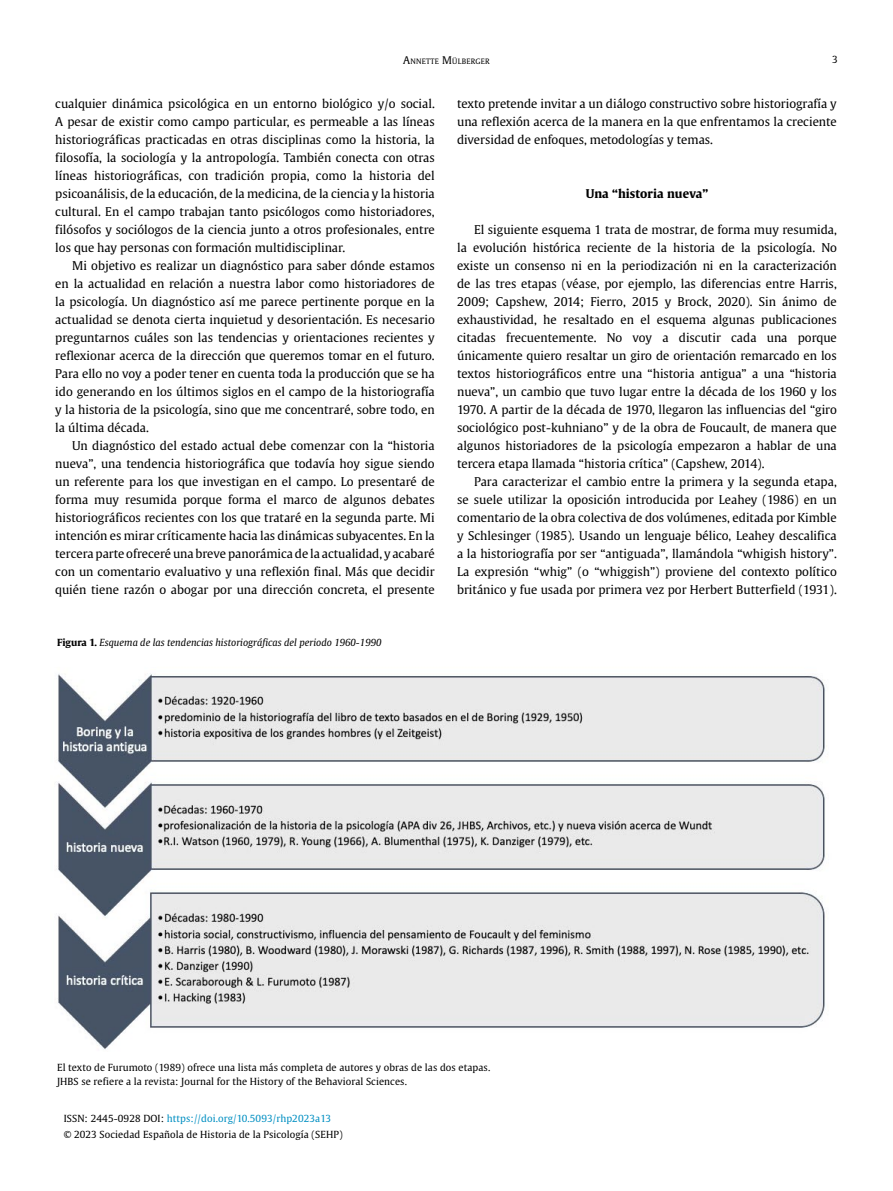
<style>
.page{position:relative;width:893px;height:1191px;background:#fff}
.page>*{position:absolute;margin:0;border:0;box-sizing:border-box;transform-origin:0 0}
.t1{font:12px/18px "Gulliver";color:#000;text-align:justify}
.t2{font:700 12px "Gulliver";letter-spacing:.01em;color:#000}
.t3{font:9.75px/15.6px "Gulliver";letter-spacing:.01em;color:#000}
.t4{font:italic 9.75px "Gulliver";color:#000}
.t5{font:7.35px "Gulliver";letter-spacing:.035em;color:#000}
.s1{font-size:10.5px}
.s2{font-weight:700;font-style:normal}
.s3{color:#008fc2}
</style>
<div class="page">
<img style="left:58px;top:673px;width:767px;height:377px">
<p class="t5" style="left:403px;top:56px;width:88px"><span class="s1">A</span>NNETTE <span class="s1">M</span>ÜLBERGER</p>
<p class="t3" style="left:832px;top:52px;width:7px">3</p>
<p class="t1" style="left:55px;top:95px;width:381px">cualquier dinámica psicológica en un entorno biológico y/o social.<br>A pesar de existir como campo particular, es permeable a las líneas historiográficas practicadas en otras disciplinas como la historia, la filosofía, la sociología y la antropología. También conecta con otras líneas historiográficas, con tradición propia, como la historia del psicoanálisis, de la educación, de la medicina, de la ciencia y la historia cultural. En el campo trabajan tanto psicólogos como historiadores, filósofos y sociólogos de la ciencia junto a otros profesionales, entre los que hay personas con formación multidisciplinar.</p>
<p class="t1" style="left:55px;top:257px;width:381px;text-indent:17px">Mi objetivo es realizar un diagnóstico para saber dónde estamos en la actualidad en relación a nuestra labor como historiadores de la psicología. Un diagnóstico así me parece pertinente porque en la actualidad se denota cierta inquietud y desorientación. Es necesario preguntarnos cuáles son las tendencias y orientaciones recientes y reflexionar acerca de la dirección que queremos tomar en el futuro.<br>Para ello no voy a poder tener en cuenta toda la producción que se ha ido generando en los últimos siglos en el campo de la historiografía y la historia de la psicología, sino que me concentraré, sobre todo, en la última década.</p>
<p class="t1" style="left:55px;top:437px;width:381px;text-indent:17px">Un diagnóstico del estado actual debe comenzar con la “historia nueva”, una tendencia historiográfica que todavía hoy sigue siendo un referente para los que investigan en el campo. Lo presentaré de forma muy resumida porque forma el marco de algunos debates historiográficos recientes con los que trataré en la segunda parte. Mi intención es mirar críticamente hacia las dinámicas subyacentes. En la tercera parte ofreceré una breve panorámica de la actualidad, y acabaré con un comentario evaluativo y una reflexión final. Más que decidir quién tiene razón o abogar por una dirección concreta, el presente</p>
<p class="t4" style="left:57px;top:636px;width:326px"><span class="s2">Figura 1.</span> Esquema de las tendencias historiográficas del periodo 1960-1990</p>
<p class="t1" style="left:457px;top:95px;width:381px">texto pretende invitar a un diálogo constructivo sobre historiografía y una reflexión acerca de la manera en la que enfrentamos la creciente diversidad de enfoques, metodologías y temas.</p>
<p class="t2" style="left:586px;top:186px;width:124px">Una “historia nueva”</p>
<p class="t1" style="left:457px;top:221px;width:381px;text-indent:17px">El siguiente esquema 1 trata de mostrar, de forma muy resumida, la evolución histórica reciente de la historia de la psicología. No existe un consenso ni en la periodización ni en la caracterización de las tres etapas (véase, por ejemplo, las diferencias entre Harris, 2009; Capshew, 2014; Fierro, 2015 y Brock, 2020). Sin ánimo de exhaustividad, he resaltado en el esquema algunas publicaciones citadas frecuentemente. No voy a discutir cada una porque únicamente quiero resaltar un giro de orientación remarcado en los textos historiográficos entre una “historia antigua” a una “historia nueva”, un cambio que tuvo lugar entre la década de los 1960 y los 1970. A partir de la década de 1970, llegaron las influencias del “giro sociológico post-kuhniano” y de la obra de Foucault, de manera que algunos historiadores de la psicología empezaron a hablar de una tercera etapa llamada “historia crítica” (Capshew, 2014).</p>
<p class="t1" style="left:457px;top:473px;width:381px;text-indent:17px">Para caracterizar el cambio entre la primera y la segunda etapa, se suele utilizar la oposición introducida por Leahey (1986) en un comentario de la obra colectiva de dos volúmenes, editada por Kimble y Schlesinger (1985). Usando un lenguaje bélico, Leahey descalifica a la historiografía por ser “antiguada”, llamándola “whigish history”.<br>La expresión “whig” (o “whiggish”) proviene del contexto político británico y fue usada por primera vez por Herbert Butterfield (1931).</p>
<p class="t3" style="left:57px;top:1060px;width:435px;line-height:13.5px">El texto de Furumoto (1989) ofrece una lista más completa de autores y obras de las dos etapas.<br>JHBS se refiere a la revista: Journal for the History of the Behavioral Sciences.</p>
<p class="t3" style="left:64px;top:1110px;width:280px">ISSN: 2445-0928 DOI: <span class="s3">https://doi.org/10.5093/rhp2023a13<br></span>© 2023 Sociedad Española de Historia de la Psicología (SEHP)</p>
</div>
